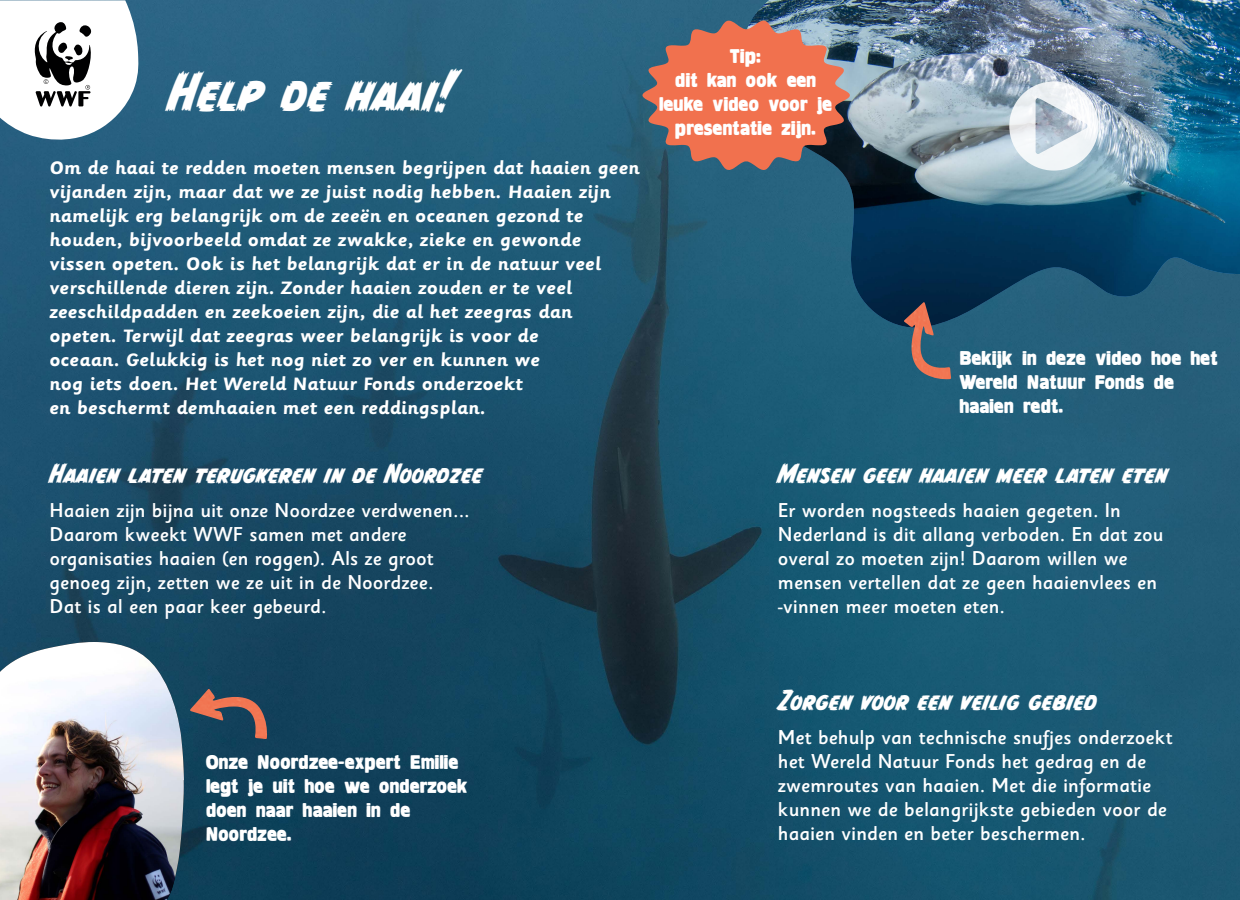
<style>
.page{position:relative;width:1240px;height:900px;background:#fff}
.page>*{position:absolute;margin:0;border:0;box-sizing:border-box;transform-origin:0 0}
.t1{font:50px "CC Monster Mash";color:#fff}
.t2{font:25px "CC Monster Mash";color:#fff}
.t3{font:700 20px/24px "Sassoon Primary Std";color:#fff}
.t4{font:500 20px/24px "Sassoon Sans Std";color:#fff}
.t5{font:20px/24px "HWDP";color:#fff}
</style>
<div class="page">
<img style="left:0;top:0;width:1240px;height:900px">
<img style="left:0;top:642px;width:184px;height:258px">
<img style="left:741px;top:0;width:499px;height:329px">
<svg style="left:1009px;top:81px;width:89px;height:90px"></svg>
<img style="left:190px;top:689px;width:77px;height:50px">
<img style="left:904px;top:302px;width:47px;height:78px">
<svg style="left:642px;top:20px;width:208px;height:150px;background:#b86d5c"></svg>
<svg style="left:0;top:0;width:139px;height:148px"></svg>
<h1 class="t1" style="left:168px;top:64px;width:290px">Help de haai!</h1>
<p class="t3" style="left:49px;top:156px;width:592px">Om de haai te redden moeten mensen begrijpen dat haaien geen vijanden zijn, maar dat we ze juist nodig hebben. Haaien zijn namelijk erg belangrijk om de zeeën en oceanen gezond te houden, bijvoorbeeld omdat ze zwakke, zieke en gewonde vissen opeten. Ook is het belangrijk dat er in de natuur veel verschillende dieren zijn. Zonder haaien zouden er te veel zeeschildpadden en zeekoeien zijn, die al het zeegras dan opeten. Terwijl dat zeegras weer belangrijk is voor de<br>oceaan. Gelukkig is het nog niet zo ver en kunnen we<br>nog iets doen. Het Wereld Natuur Fonds onderzoekt<br>en beschermt demhaaien met een reddingsplan.</p>
<p class="t2" style="left:50px;top:459px;width:434px">Haaien laten terugkeren in de Noordzee</p>
<p class="t4" style="left:50px;top:498px;width:422px">Haaien zijn bijna uit onze Noordzee verdwenen...<br>Daarom kweekt WWF samen met andere organisaties haaien (en roggen). Als ze groot genoeg zijn, zetten we ze uit in de Noordzee.<br>Dat is al een paar keer gebeurd.</p>
<p class="t5" style="left:660px;top:44px;width:175px;text-align:center">Tip:<br>dit kan ook een leuke video voor je presentatie zijn.</p>
<p class="t5" style="left:960px;top:347px;width:260px">Bekijk in deze video hoe het<br>Wereld Natuur Fonds de haaien redt.</p>
<p class="t2" style="left:778px;top:459px;width:391px">Mensen geen haaien meer laten eten</p>
<p class="t4" style="left:778px;top:498px;width:387px">Er worden nogsteeds haaien gegeten. In Nederland is dit allang verboden. En dat zou overal zo moeten zijn! Daarom willen we mensen vertellen dat ze geen haaienvlees en -vinnen meer moeten eten.</p>
<p class="t5" style="left:206px;top:750px;width:263px">Onze Noordzee-expert Emilie legt je uit hoe we onderzoek doen naar haaien in de<br>Noordzee.</p>
<p class="t2" style="left:778px;top:686px;width:321px">Zorgen voor een veilig gebied</p>
<p class="t4" style="left:778px;top:725px;width:396px">Met behulp van technische snufjes onderzoekt het Wereld Natuur Fonds het gedrag en de zwemroutes van haaien. Met die informatie kunnen we de belangrijkste gebieden voor de haaien vinden en beter beschermen.</p>
</div>
